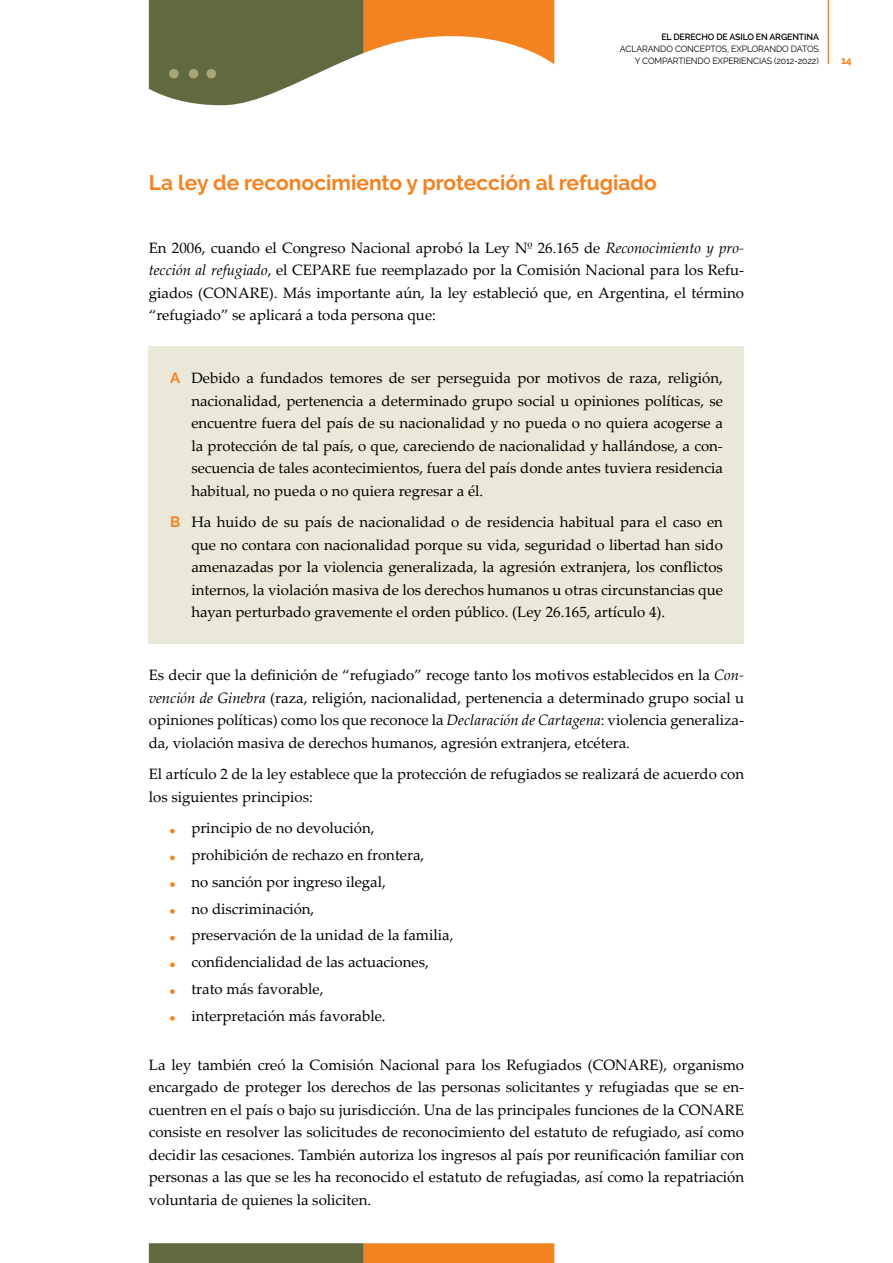
<style>
.page{position:relative;width:893px;height:1263px;background:#fff}
.page>*{position:absolute;margin:0;border:0;box-sizing:border-box;transform-origin:0 0}
.t1{font:700 21px "Raleway";color:#f58220}
.t2{font:15px/22.5px "Palatino Linotype";color:#000;text-align:justify}
.t3{font:700 10.5px "Raleway";color:#f58220}
.t4{font:9px/12px "Raleway";letter-spacing:-.01em;color:#000;text-align:right}
.t5{font:600 9px "Raleway";letter-spacing:-.01em;color:#000}
.s1{font-style:italic}
.s2{font-family:"Raleway";font-weight:700;color:#f58220}
</style>
<div class="page">
<svg style="left:149px;top:1243px;width:405px;height:20px;background:#a77633"></svg>
<svg style="left:149px;top:0;width:405px;height:106px"></svg>
<hr style="left:828px;top:0;width:1px;height:64px;background:#f58220">
<div style="left:149px;top:346px;width:595px;height:297px;background:#eae8d8"></div>
<svg style="left:170px;top:829px;width:5px;height:4px"></svg>
<svg style="left:170px;top:855px;width:5px;height:5px"></svg>
<svg style="left:170px;top:882px;width:5px;height:5px"></svg>
<svg style="left:170px;top:909px;width:5px;height:5px"></svg>
<svg style="left:170px;top:936px;width:5px;height:4px"></svg>
<svg style="left:170px;top:962px;width:5px;height:5px"></svg>
<svg style="left:170px;top:989px;width:5px;height:5px"></svg>
<svg style="left:170px;top:1016px;width:5px;height:5px"></svg>
<p class="t5" style="left:661px;top:32px;width:159px">EL DERECHO DE ASILO EN ARGENTINA</p>
<p class="t4" style="left:620px;top:43px;width:200px">ACLARANDO CONCEPTOS, EXPLORANDO DATOS<br>Y COMPARTIENDO EXPERIENCIAS (2012-2022)</p>
<p class="t3" style="left:841px;top:54px;width:12px">14</p>
<h1 class="t1" style="left:149px;top:170px;width:509px">La ley de reconocimiento y protección al refugiado</h1>
<p class="t2" style="left:149px;top:236px;width:597px">En 2006, cuando el Congreso Nacional aprobó la Ley Nº 26.165 de <span class="s1">Reconocimiento y pro&shy;tección al refugiado</span>, el CEPARE fue reemplazado por la Comisión Nacional para los Refu&shy;giados (CONARE). Más importante aún, la ley estableció que, en Argentina, el término “refugiado” se aplicará a toda persona que:</p>
<p class="t2" style="left:191px;top:366px;width:533px;text-indent:-21px"><span class="s2">A</span> Debido a fundados temores de ser perseguida por motivos de raza, religión, nacionalidad, pertenencia a determinado grupo social u opiniones políticas, se encuentre fuera del país de su nacionalidad y no pueda o no quiera acogerse a la protección de tal país, o que, careciendo de nacionalidad y hallándose, a con&shy;secuencia de tales acontecimientos, fuera del país donde antes tuviera residencia habitual, no pueda o no quiera regresar a él.</p>
<p class="t2" style="left:191px;top:510px;width:533px;text-indent:-21px"><span class="s2">B</span> Ha huido de su país de nacionalidad o de residencia habitual para el caso en que no contara con nacionalidad porque su vida, seguridad o libertad han sido amenazadas por la violencia generalizada, la agresión extranjera, los conflictos internos, la violación masiva de los derechos humanos u otras circunstancias que hayan perturbado gravemente el orden público. (Ley 26.165, artículo 4).</p>
<p class="t2" style="left:149px;top:663px;width:597px">Es decir que la definición de “refugiado” recoge tanto los motivos establecidos en la <span class="s1">Con&shy;vención de Ginebra</span> (raza, religión, nacionalidad, pertenencia a determinado grupo social u opiniones políticas) como los que reconoce la <span class="s1">Declaración de Cartagena</span>: violencia generaliza&shy;da, violación masiva de derechos humanos, agresión extranjera, etcétera.</p>
<p class="t2" style="left:149px;top:762px;width:597px">El artículo 2 de la ley establece que la protección de refugiados se realizará de acuerdo con los siguientes principios:</p>
<p class="t2" style="left:191px;top:814px;width:264px;line-height:26.7px;text-align:left">principio de no devolución, prohibición de rechazo en frontera,<br>no sanción por ingreso ilegal,<br>no discriminación,<br>preservación de la unidad de la familia, confidencialidad de las actuaciones, trato más favorable,<br>interpretación más favorable.</p>
<p class="t2" style="left:149px;top:1053px;width:597px">La ley también creó la Comisión Nacional para los Refugiados (CONARE), organismo encargado de proteger los derechos de las personas solicitantes y refugiadas que se en&shy;cuentren en el país o bajo su jurisdicción. Una de las principales funciones de la CONARE consiste en resolver las solicitudes de reconocimiento del estatuto de refugiado, así como decidir las cesaciones. También autoriza los ingresos al país por reunificación familiar con personas a las que se les ha reconocido el estatuto de refugiadas, así como la repatriación voluntaria de quienes la soliciten.</p>
</div>
